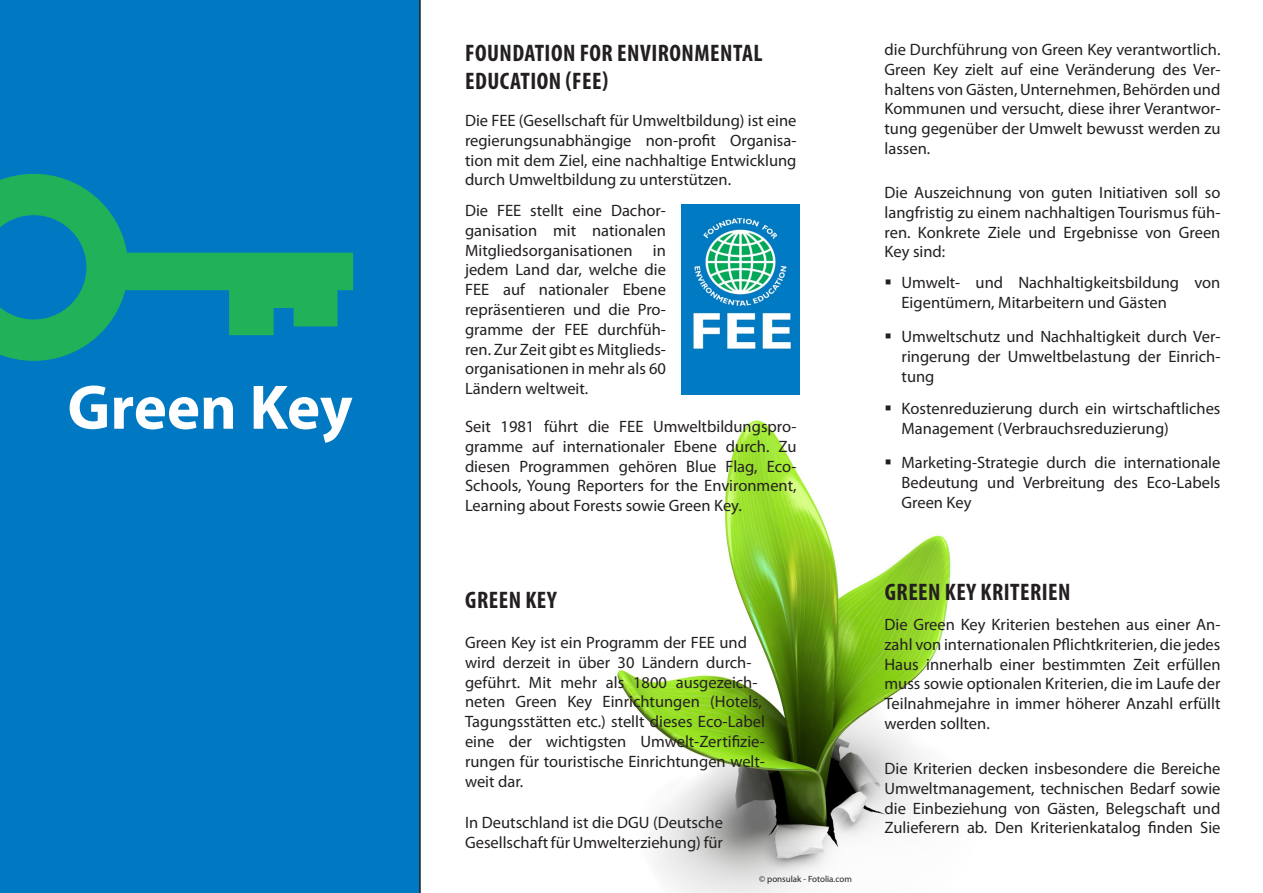
<style>
.page{position:relative;width:1263px;height:893px;background:#fff}
.page>*{position:absolute;margin:0;border:0;box-sizing:border-box;transform-origin:0 0}
.t1{font:700 63.45px "Myriad Pro";letter-spacing:-.005em;color:#fff}
.t2{font:700 condensed 24px/28.8px "Myriad Pro";letter-spacing:.02em;color:#231f20}
.t3{font:16.5px/19.8px "Myriad Pro";color:#231f20;text-align:justify}
.t4{font:9px "Myriad Pro";color:#231f20}
</style>
<div class="page">
<img style="left:617px;top:357px;width:334px;height:536px">
<div style="left:0;top:0;width:421px;height:893px;background:#0079c2"></div>
<svg style="left:0;top:174px;width:353px;height:187px;background:#0c8e9a"></svg>
<img style="left:682px;top:204px;width:117px;height:191px">
<svg style="left:886px;top:406px;width:5px;height:4px"></svg>
<svg style="left:886px;top:460px;width:5px;height:4px"></svg>
<h1 class="t1" style="left:67px;top:366px;width:287px">Green Key</h1>
<h2 class="t2" style="left:465px;top:38px;width:299px">FOUNDATION FOR ENVIRONMENTAL<br>EDUCATION (FEE)</h2>
<p class="t3" style="left:465px;top:110px;width:333px">Die FEE (Gesellschaft für Umweltbildung) ist eine regierungsunabhängige non-profit Organisa&shy;tion mit dem Ziel, eine nachhaltige Entwicklung durch Umweltbildung zu unterstützen.</p>
<p class="t3" style="left:465px;top:200px;width:202px">Die FEE stellt eine Dachor&shy;ganisation mit nationalen Mitgliedsorganisationen in jedem Land dar, welche die FEE auf nationaler Ebene repräsentieren und die Pro&shy;gramme der FEE durchfüh&shy;ren. Zur Zeit gibt es Mitglieds&shy;organisationen in mehr als 60<br>Ländern weltweit.</p>
<p class="t3" style="left:465px;top:416px;width:333px">Seit 1981 führt die FEE Umweltbildungspro&shy;gramme auf internationaler Ebene durch. Zu diesen Programmen gehören Blue Flag, Eco-Schools, Young Reporters for the Environment, Learning about Forests sowie Green Key.</p>
<h2 class="t2" style="left:465px;top:585px;width:93px">GREEN KEY</h2>
<p class="t3" style="left:465px;top:632px;width:301px;text-align:left">Green Key ist ein Programm der FEE und wird derzeit in über 30 Ländern durch&shy;geführt. Mit mehr als 1800 ausgezeich&shy;neten Green Key Einrichtungen (Hotels, Tagungsstätten etc.) stellt dieses Eco-Label eine der wichtigsten Umwelt-Zertifizie&shy;rungen für touristische Einrichtungen welt&shy;weit dar.</p>
<p class="t3" style="left:465px;top:812px;width:259px">In Deutschland ist die DGU (Deutsche<br>Gesellschaft für Umwelterziehung) für</p>
<p class="t4" style="left:759px;top:873px;width:94px">© ponsulak - Fotolia.com</p>
<p class="t3" style="left:884px;top:39px;width:337px">die Durchführung von Green Key verantwortlich.<br>Green Key zielt auf eine Veränderung des Ver&shy;haltens von Gästen, Unternehmen, Behörden und Kommunen und versucht, diese ihrer Verantwor&shy;tung gegenüber der Umwelt bewusst werden zu lassen.</p>
<p class="t3" style="left:884px;top:182px;width:337px">Die Auszeichnung von guten Initiativen soll so langfristig zu einem nachhaltigen Tourismus füh&shy;ren. Konkrete Ziele und Ergebnisse von Green Key sind:</p>
<p class="t3" style="left:901px;top:272px;width:320px">Umwelt- und Nachhaltigkeitsbildung von<br>Eigentümern, Mitarbeitern und Gästen</p>
<p class="t3" style="left:901px;top:326px;width:320px">Umweltschutz und Nachhaltigkeit durch Ver&shy;ringerung der Umweltbelastung der Einrich&shy;tung</p>
<p class="t3" style="left:901px;top:398px;width:320px">Kostenreduzierung durch ein wirtschaftliches<br>Management (Verbrauchsreduzierung)</p>
<p class="t3" style="left:901px;top:452px;width:320px">Marketing-Strategie durch die internationale Bedeutung und Verbreitung des Eco-Labels Green Key</p>
<h2 class="t2" style="left:885px;top:577px;width:187px">GREEN KEY KRITERIEN</h2>
<p class="t3" style="left:884px;top:614px;width:337px">Die Green Key Kriterien bestehen aus einer An&shy;zahl von internationalen Pflichtkriterien, die jedes Haus innerhalb einer bestimmten Zeit erfüllen muss sowie optionalen Kriterien, die im Laufe der Teilnahmejahre in immer höherer Anzahl erfüllt werden sollten.</p>
<p class="t3" style="left:884px;top:758px;width:337px">Die Kriterien decken insbesondere die Bereiche Umweltmanagement, technischen Bedarf sowie die Einbeziehung von Gästen, Belegschaft und Zulieferern ab. Den Kriterienkatalog finden Sie</p>
</div>
